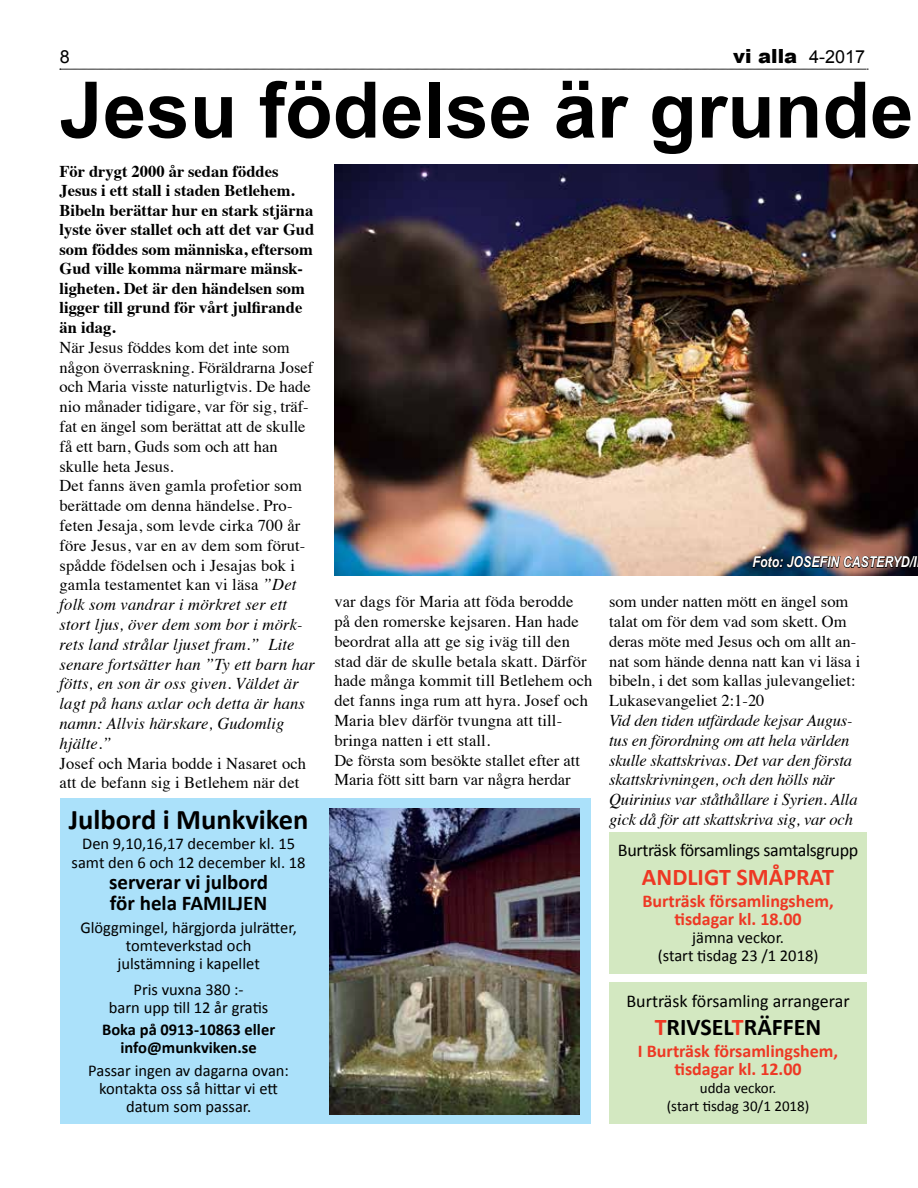
<style>
.page{position:relative;width:918px;height:1188px;background:#fff}
.page>*{position:absolute;margin:0;border:0;box-sizing:border-box;transform-origin:0 0}
.t1{font:700 78px "Arial";color:#000}
.t2{font:700 28.5px "Calibri";color:#000}
.t3{font:700 24px "Calibri";color:#ee3824}
.t4{font:700 24px "Calibri";color:#000}
.t5{font:700 21px/21px "Calibri";color:#000}
.t6{font:900 19.5px "Arial";color:#000}
.t7{font:700 18px/18px "Calibri";color:#ee3824;text-align:center}
.t8{font:18px "Calibri";letter-spacing:-.02em;color:#000}
.t9{font:18px "Calibri";color:#000}
.t10{font:18px "Arial";color:#000}
.t11{font:16.5px/19.8px "Times";letter-spacing:.01em;color:#000}
.t12{font:16.5px/18px "Calibri";color:#000;text-align:center}
.t13{font:700 16.5px/19.5px "Times";color:#000}
.t14{font:italic 16.5px/19.8px "Times";letter-spacing:-.01em;color:#000}
.t15{font:700 16.5px/18px "Calibri";color:#000;text-align:center}
.t16{font:15px/18px "Calibri";color:#000;text-align:center}
.t17{font:italic 700 15px "Arial Narrow";color:#fff}
.s1{font-weight:400;font-size:18px}
.s2{font-style:italic}
.s3{color:#ee3824}
</style>
<div class="page">
<svg style="left:60px;top:69px;width:808px;height:1px"></svg>
<div style="left:60px;top:798px;width:531px;height:326px;background:#abe1fa"></div>
<div style="left:609px;top:833px;width:258px;height:141px;background:#d3e8c1"></div>
<div style="left:609px;top:983px;width:258px;height:141px;background:#d3e8c1"></div>
<img style="left:334px;top:165px;width:584px;height:411px">
<svg style="left:752px;top:555px;width:166px;height:13px;background:#332c30"></svg>
<img style="left:329px;top:808px;width:250px;height:306px">
<p class="t10" style="left:60px;top:44px;width:12px">8</p>
<p class="t6" style="left:733px;top:41px;width:133px">vi alla <span class="s1">4-2017</span></p>
<h1 class="t1" style="left:60px;top:59px;width:855px">Jesu födelse är grunde</h1>
<p class="t13" style="left:60px;top:160px;width:256px">För drygt 2000 år sedan föddes<br>Jesus i ett stall i staden Betlehem.<br>Bibeln berättar hur en stark stjärna lyste över stallet och att det var Gud som föddes som människa, eftersom<br>Gud ville komma närmare mänsk&shy;ligheten. Det är den händelsen som ligger till grund för vårt julfirande än idag.</p>
<p class="t11" style="left:60px;top:336px;width:257px">När Jesus föddes kom det inte som någon överraskning. Föräldrarna Josef och Maria visste naturligtvis. De hade nio månader tidigare, var för sig, träf&shy;fat en ängel som berättat att de skulle få ett barn, Guds som och att han skulle heta Jesus.<br>Det fanns även gamla profetior som berättade om denna händelse. Pro&shy;feten Jesaja, som levde cirka 700 år före Jesus, var en av dem som förut&shy;spådde födelsen och i Jesajas bok i gamla testamentet kan vi läsa <span class="s2">”Det folk som vandrar i mörkret ser ett stort ljus, över dem som bor i mörk&shy;rets land strålar ljuset fram.” Lite senare fortsätter han ”Ty ett barn har fötts, en son är oss given. Väldet är lagt på hans axlar och detta är hans namn: Allvis härskare, Gudomlig hjälte.”</span></p>
<p class="t11" style="left:60px;top:752px;width:248px">Josef och Maria bodde i Nasaret och att de befann sig i Betlehem när det</p>
<h2 class="t2" style="left:69px;top:802px;width:241px">Julbord i Munkviken</h2>
<p class="t12" style="left:72px;top:832px;width:236px;line-height:19.8px">Den 9,10,16,17 december kl. 15 samt den 6 och 12 december kl. 18</p>
<p class="t5" style="left:109px;top:871px;width:161px">serverar vi julbord för hela FAMILJEN</p>
<p class="t12" style="left:80px;top:917px;width:218px">Glöggmingel, härgjorda julrätter, tomteverkstad och<br>julstämning i kapellet</p>
<p class="t12" style="left:109px;top:980px;width:161px">Pris vuxna 380 :-<br>barn upp till 12 år gratis</p>
<p class="t15" style="left:102px;top:1020px;width:175px">Boka på 0913-10863 eller info@munkviken.se</p>
<p class="t12" style="left:88px;top:1060px;width:202px">Passar ingen av dagarna ovan: kontakta oss så hittar vi ett datum som passar.</p>
<p class="t11" style="left:334px;top:590px;width:260px">var dags för Maria att föda berodde på den romerske kejsaren. Han hade beordrat alla att ge sig iväg till den stad där de skulle betala skatt. Därför hade många kommit till Betlehem och det fanns inga rum att hyra. Josef och Maria blev därför tvungna att till&shy;bringa natten i ett stall.<br>De första som besökte stallet efter att Maria fött sitt barn var några herdar</p>
<p class="t17" style="left:753px;top:551px;width:166px">Foto: JOSEFIN CASTERYD/I</p>
<p class="t11" style="left:609px;top:590px;width:253px">som under natten mött en ängel som talat om för dem vad som skett. Om deras möte med Jesus och om allt an&shy;nat som hände denna natt kan vi läsa i bibeln, i det som kallas julevangeliet:<br>Lukasevangeliet 2:1-20</p>
<p class="t14" style="left:609px;top:710px;width:250px">Vid den tiden utfärdade kejsar Augus&shy;tus en förordning om att hela världen skulle skattskrivas. Det var den första skattskrivningen, och den hölls när Quirinius var ståthållare i Syrien. Alla gick då för att skattskriva sig, var och</p>
<p class="t8" style="left:618px;top:839px;width:242px">Burträsk församlings samtalsgrupp</p>
<h3 class="t3" style="left:642px;top:862px;width:194px">ANDLIGT SMÅPRAT</h3>
<p class="t7" style="left:642px;top:891px;width:193px">Burträsk församlingshem, tisdagar kl. 18.00</p>
<p class="t12" style="left:658px;top:928px;width:162px">jämna veckor.<br>(start tisdag 23 /1 2018)</p>
<p class="t9" style="left:626px;top:989px;width:225px">Burträsk församling arrangerar</p>
<h3 class="t4" style="left:655px;top:1012px;width:168px"><span class="s3">T</span>RIVSEL<span class="s3">T</span>RÄFFEN</h3>
<p class="t7" style="left:638px;top:1041px;width:202px">I Burträsk församlingshem, tisdagar kl. 12.00</p>
<p class="t16" style="left:667px;top:1078px;width:144px">udda veckor.<br>(start tisdag 30/1 2018)</p>
</div>
